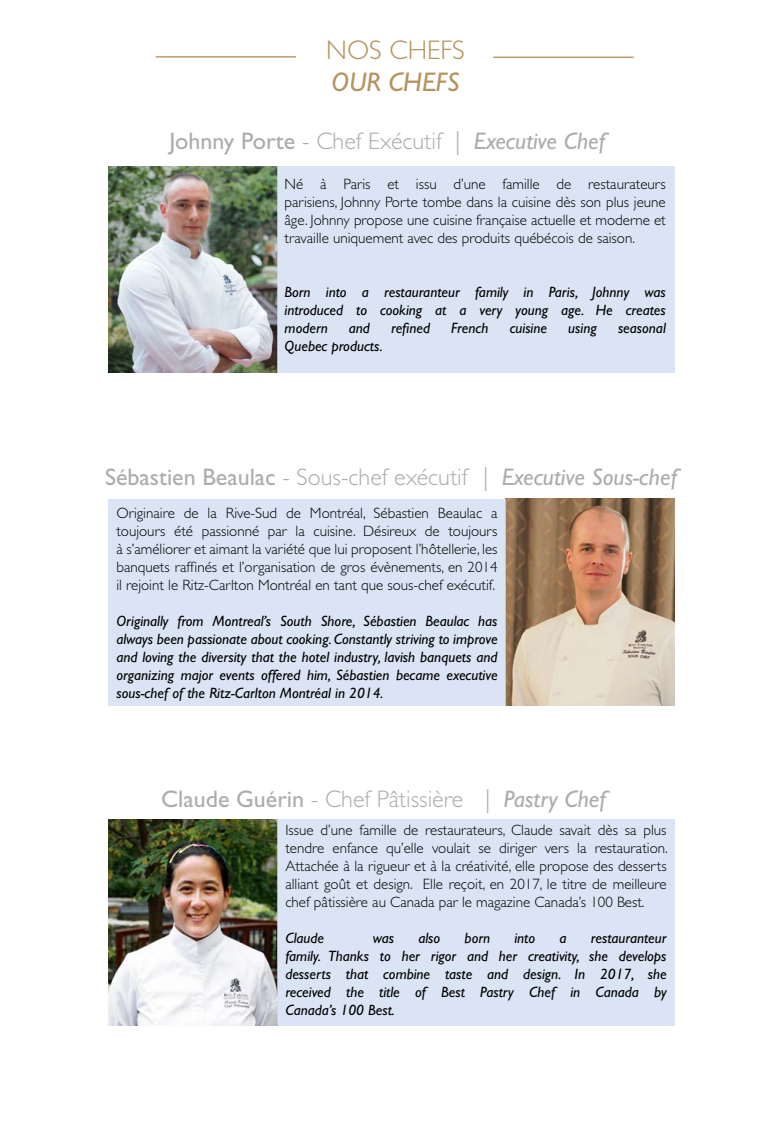
<style>
.page{position:relative;width:783px;height:1134px;background:#fff}
.page>*{position:absolute;margin:0;border:0;box-sizing:border-box;transform-origin:0 0}
.t1{font:300 27px "Gill Sans Std";color:#b4935e}
.t2{font:italic 27px "Gill Sans Std";color:#b4935e}
.t3{font:300 24px "Gill Sans Std";color:#acacac}
.t4{font:300 15px/18px "Gill Sans Std";color:#000;text-align:justify}
.t5{font:italic 15px/18px "Gill Sans Std";color:#000;text-align:justify}
.s1{font-weight:400}
.s2{font-weight:400;font-style:italic}
</style>
<div class="page">
<img style="left:108px;top:820px;width:169px;height:205px">
<img style="left:108px;top:166px;width:169px;height:207px">
<img style="left:506px;top:499px;width:169px;height:206px">
<div style="left:277px;top:166px;width:398px;height:207px;background:#dae4f4"></div>
<div style="left:108px;top:499px;width:398px;height:206px;background:#dae4f4"></div>
<div style="left:277px;top:820px;width:398px;height:206px;background:#dae4f4"></div>
<hr style="left:493px;top:57px;width:141px;height:1px;background:#bc9b68">
<hr style="left:156px;top:56px;width:140px;height:2px;background:#bc9b68">
<h1 class="t1" style="left:326px;top:35px;width:140px">NOS CHEFS</h1>
<h1 class="t2" style="left:332px;top:67px;width:129px">OUR CHEFS</h1>
<h2 class="t3" style="left:170px;top:128px;width:437px"><span class="s1">Johnny Porte</span> - Chef Exécutif | <span class="s2">Executive Chef</span></h2>
<p class="t4" style="left:285px;top:175px;width:383px">Né à Paris et issu d’une famille de restaurateurs parisiens, Johnny Porte tombe dans la cuisine dès son plus jeune âge. Johnny propose une cuisine française actuelle et moderne et travaille uniquement avec des produits québécois de saison.</p>
<p class="t5" style="left:285px;top:283px;width:383px">Born into a restauranteur family in Paris, Johnny was introduced to cooking at a very young age. He creates modern</p>
<p class="t5" style="left:349px;top:319px;width:23px">and</p>
<p class="t5" style="left:391px;top:319px;width:40px">refined</p>
<p class="t5" style="left:451px;top:319px;width:39px">French</p>
<p class="t5" style="left:510px;top:319px;width:39px">cuisine</p>
<p class="t5" style="left:568px;top:319px;width:30px">using</p>
<p class="t5" style="left:618px;top:319px;width:49px">seasonal</p>
<p class="t5" style="left:285px;top:337px;width:100px">Quebec products.</p>
<h2 class="t3" style="left:105px;top:464px;width:574px"><span class="s1">Sébastien Beaulac</span> - Sous-chef exécutif | <span class="s2">Executive Sous-chef</span></h2>
<p class="t4" style="left:116px;top:504px;width:383px">Originaire de la Rive-Sud de Montréal, Sébastien Beaulac a toujours été passionné par la cuisine. Désireux de toujours à s’améliorer et aimant la variété que lui proposent l’hôtellerie, les banquets raffinés et l’organisation de gros évènements, en 2014 il rejoint le Ritz-Carlton Montréal en tant que sous-chef exécutif.</p>
<p class="t5" style="left:116px;top:612px;width:383px">Originally from Montreal’s South Shore, Sébastien Beaulac has always been passionate about cooking. Constantly striving to improve and loving the diversity that the hotel industry, lavish banquets and organizing major events offered him, Sébastien became executive sous-chef of the Ritz-Carlton Montréal in 2014.</p>
<h2 class="t3" style="left:161px;top:786px;width:446px"><span class="s1">Claude Guérin</span> - Chef Pâtissière | <span class="s2">Pastry Chef</span></h2>
<p class="t4" style="left:285px;top:822px;width:384px">Issue d’une famille de restaurateurs, Claude savait dès sa plus tendre enfance qu’elle voulait se diriger vers la restauration.<br>Attachée à la rigueur et à la créativité, elle propose des desserts alliant goût et design. Elle reçoit, en 2017, le titre de meilleure chef pâtissière au Canada par le magazine Canada’s 100 Best.</p>
<p class="t5" style="left:285px;top:929px;width:40px">Claude</p>
<p class="t5" style="left:373px;top:929px;width:23px">was</p>
<p class="t5" style="left:418px;top:929px;width:23px">also</p>
<p class="t5" style="left:465px;top:929px;width:27px">born</p>
<p class="t5" style="left:514px;top:929px;width:22px">into</p>
<p class="t5" style="left:560px;top:929px;width:9px">a</p>
<p class="t5" style="left:285px;top:929px;width:383px;text-indent:306px">restauranteur family. Thanks to her rigor and her creativity, she develops desserts that combine taste and design. In 2017, she received the title of Best Pastry Chef in Canada by Canada’s 100 Best.</p>
</div>
